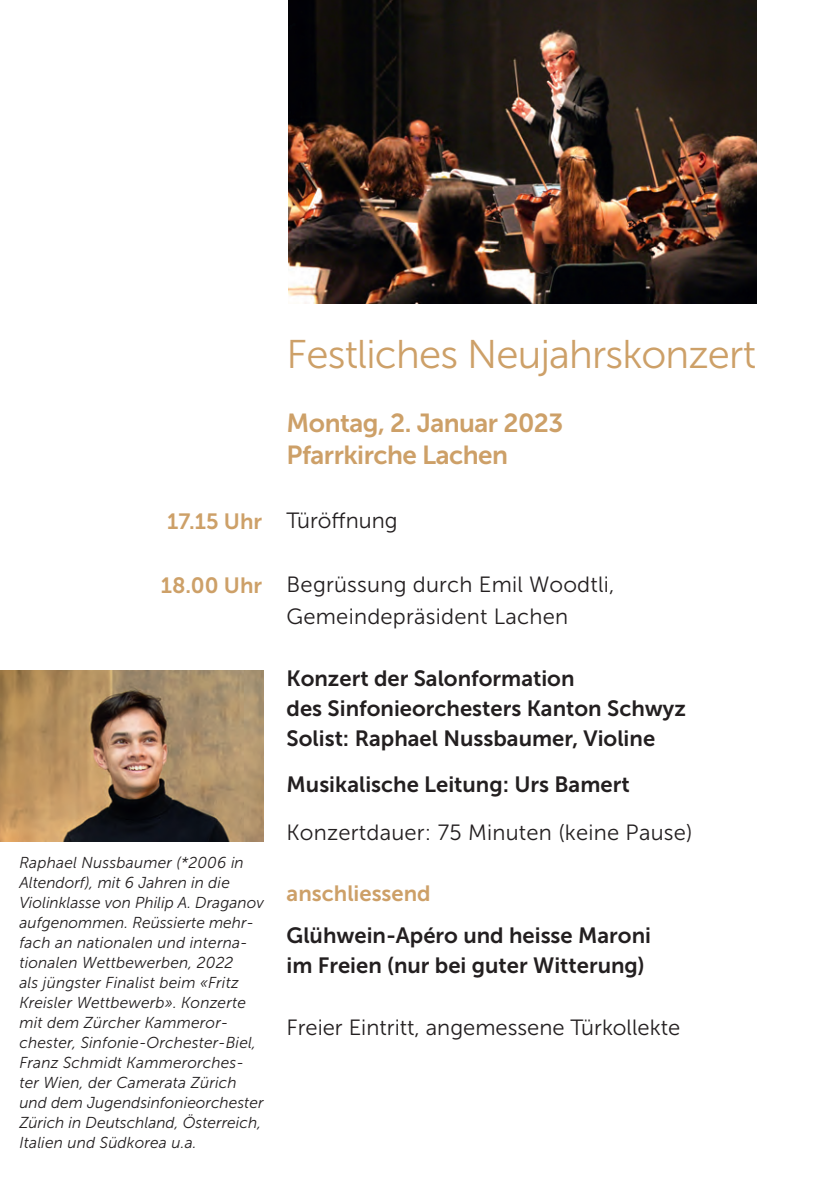
<style>
.page{position:relative;width:840px;height:1191px;background:#fff}
.page>*{position:absolute;margin:0;border:0;box-sizing:border-box;transform-origin:0 0}
.t1{font:40px "Museo Sans 300";letter-spacing:-.02em;color:#cda068}
.t2{font:26px/32px "Museo Sans 700";letter-spacing:-.02em;color:#cda068}
.t3{font:22px/30px "Museo Sans 700";color:#231f20}
.t4{font:22px/32px "Museo Sans 300";letter-spacing:.01em;color:#231f20}
.t5{font:22px "Museo Sans 700";color:#cda068}
.t6{font:italic 15.8px/20px "Museo Sans 300";letter-spacing:.01em;color:#231f20}
</style>
<div class="page">
<img style="left:289px;top:0;width:467px;height:303px">
<img style="left:0;top:671px;width:264px;height:170px">
<h3 class="t5" style="left:167px;top:509px;width:96px">17.15 Uhr</h3>
<h3 class="t5" style="left:161px;top:573px;width:103px">18.00 Uhr</h3>
<p class="t6" style="left:19px;top:853px;width:246px">Raphael Nussbaumer (*2006 in<br>Altendorf), mit 6 Jahren in die<br>Violinklasse von Philip A. Draganov aufgenommen. Reüssierte mehr&shy;fach an nationalen und interna&shy;tionalen Wettbewerben, 2022<br>als jüngster Finalist beim «Fritz<br>Kreisler Wettbewerb». Konzerte mit dem Zürcher Kammeror&shy;chester, Sinfonie- Orchester- Biel,<br>Franz Schmidt Kammerorches&shy;ter Wien, der Camerata Zürich und dem Jugendsinfonieorchester<br>Zürich in Deutschland, Österreich,<br>Italien und Südkorea u.a.</p>
<h1 class="t1" style="left:286px;top:333px;width:471px">Festliches Neujahrskonzert</h1>
<h2 class="t2" style="left:286px;top:407px;width:278px">Montag, 2. Januar 2023<br>Pfarrkirche Lachen</h2>
<h3 class="t4" style="left:286px;top:505px;width:112px">Türöffnung</h3>
<h3 class="t4" style="left:286px;top:569px;width:329px">Begrüssung durch Emil Woodtli,<br>Gemeindepräsident Lachen</h3>
<h3 class="t3" style="left:286px;top:663px;width:400px">Konzert der Salonformation<br>des Sinfonieorchesters Kanton Schwyz<br>Solist: Raphael Nussbaumer, Violine</h3>
<h3 class="t3" style="left:286px;top:769px;width:344px">Musikalische Leitung: Urs Bamert</h3>
<h3 class="t4" style="left:286px;top:817px;width:407px">Konzertdauer: 75 Minuten (keine Pause)</h3>
<h3 class="t5" style="left:286px;top:880px;width:145px">anschliessend</h3>
<h3 class="t3" style="left:286px;top:920px;width:366px">Glühwein-Apéro und heisse Maroni im Freien (nur bei guter Witterung)</h3>
<h3 class="t4" style="left:286px;top:1011px;width:395px">Freier Eintritt, angemessene Türkollekte</h3>
</div>
